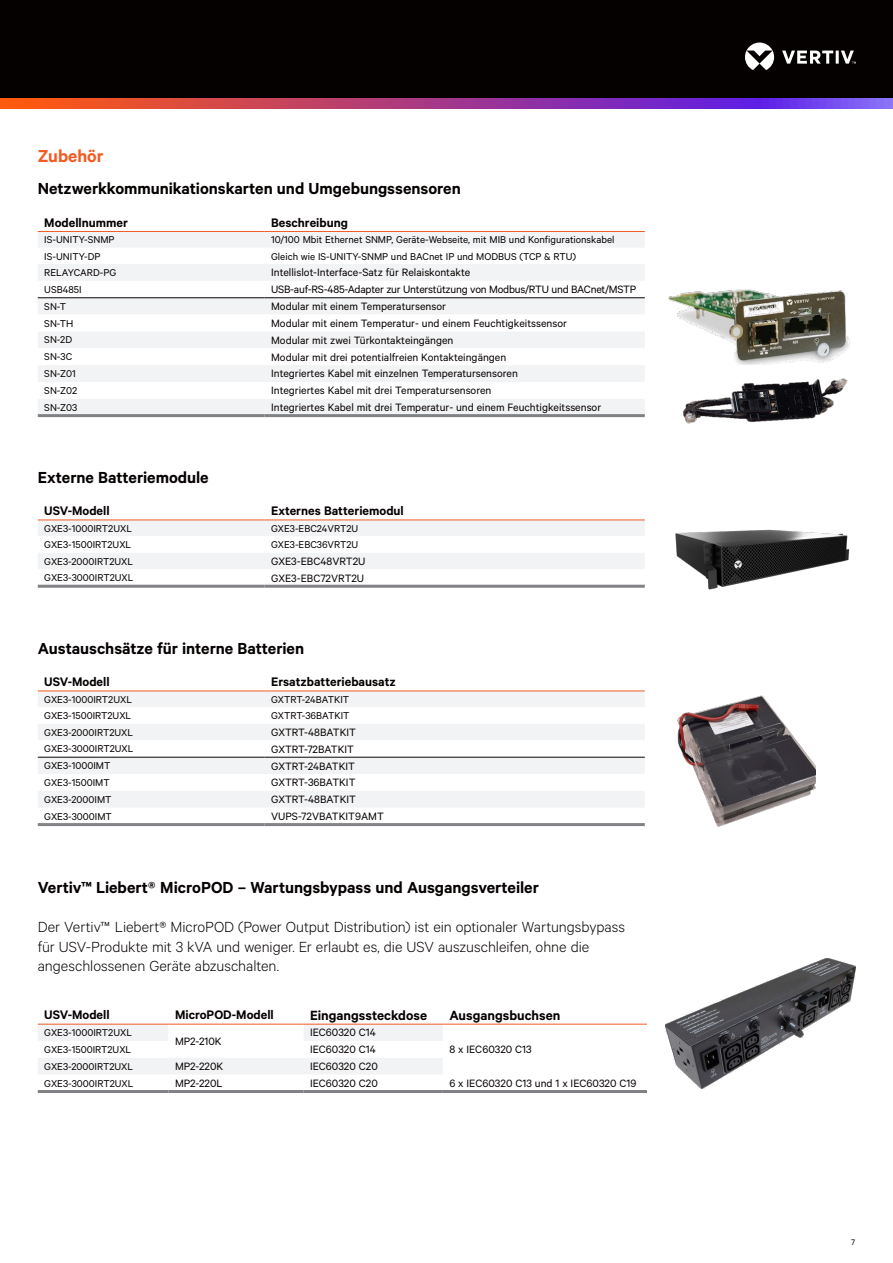
<style>
.page{position:relative;width:893px;height:1263px;background:#fff}
.page>*{position:absolute;margin:0;border:0;box-sizing:border-box;transform-origin:0 0}
.Vertiv_Orange_Main_Heading{font:600 19.5px "Calibre";color:#f15b24}
.Vertiv_Heading{font:600 18px "Calibre";color:#060101}
.Vertiv_Body_Text{font:300 16.5px/19.8px "Calibre";color:#060101}
.Table_Header_Black{font:600 15px "Calibre";color:#060101}
.Table_Header_Black-2{font:600 13.95px "Calibre";color:#060101}
.Table_Highlight{font:12px "Calibre";color:#060101}
.Table_Body{font:12px "Calibre";color:#060101}
.Table_Body-2{font:12px "Calibre";letter-spacing:-.02em;color:#060101}
.Table_Body-3{font:11.1px "Calibre";color:#060101}
.Table_Highlight-2{font:11.1px "Calibre";color:#060101}
.t1{font:9px "Calibre";color:#060101}
</style>
<div class="page">
<div style="left:0;top:0;width:893px;height:108px;background:#060101"></div>
<svg style="left:745px;top:43px;width:111px;height:27px"></svg>
<svg style="left:0;top:98px;width:893px;height:11px;background:#a83e89"></svg>
<div style="left:38px;top:232px;width:607px;height:182px;background:#f2f3f4"></div>
<svg style="left:38px;top:248px;width:607px;height:151px"></svg>
<hr style="left:38px;top:231px;width:227px;height:1px;background:#f15b24">
<hr style="left:265px;top:231px;width:380px;height:1px;background:#f15b24">
<hr style="left:38px;top:414px;width:227px;height:3px;background:#808285">
<hr style="left:265px;top:414px;width:380px;height:3px;background:#808285">
<hr style="left:38px;top:297px;width:227px;height:1px;background:#231f20">
<hr style="left:265px;top:297px;width:380px;height:1px;background:#231f20">
<img style="left:668px;top:289px;width:182px;height:75px">
<img style="left:683px;top:378px;width:165px;height:46px">
<svg style="left:38px;top:521px;width:607px;height:64px"></svg>
<hr style="left:38px;top:520px;width:227px;height:1px;background:#f15b24">
<hr style="left:265px;top:520px;width:380px;height:1px;background:#f15b24">
<hr style="left:38px;top:585px;width:227px;height:3px;background:#808285">
<hr style="left:265px;top:585px;width:380px;height:3px;background:#808285">
<div style="left:38px;top:692px;width:607px;height:115px;background:#f2f3f4"></div>
<svg style="left:38px;top:707px;width:607px;height:84px"></svg>
<hr style="left:38px;top:691px;width:227px;height:1px;background:#f15b24">
<hr style="left:265px;top:691px;width:380px;height:1px;background:#f15b24">
<hr style="left:38px;top:823px;width:227px;height:3px;background:#808285">
<hr style="left:265px;top:823px;width:380px;height:3px;background:#808285">
<hr style="left:38px;top:757px;width:227px;height:1px;background:#231f20">
<hr style="left:265px;top:757px;width:380px;height:1px;background:#231f20">
<img style="left:677px;top:695px;width:139px;height:131px">
<svg style="left:38px;top:1025px;width:404px;height:49px"></svg>
<hr style="left:38px;top:1024px;width:130px;height:1px;background:#f15b24">
<hr style="left:168px;top:1024px;width:135px;height:1px;background:#f15b24">
<hr style="left:303px;top:1024px;width:140px;height:1px;background:#f15b24">
<hr style="left:443px;top:1024px;width:204px;height:1px;background:#f15b24">
<hr style="left:38px;top:1090px;width:130px;height:3px;background:#808285">
<hr style="left:168px;top:1090px;width:135px;height:3px;background:#808285">
<hr style="left:303px;top:1090px;width:140px;height:3px;background:#808285">
<hr style="left:443px;top:1090px;width:204px;height:3px;background:#808285">
<img style="left:666px;top:958px;width:189px;height:130px">
<img style="left:675px;top:529px;width:175px;height:61px">
<p class="Vertiv_Orange_Main_Heading" style="left:38px;top:144px;width:67px">Zubehör</p>
<p class="Vertiv_Heading" style="left:38px;top:178px;width:425px">Netzwerkkommunikationskarten und Umgebungssensoren</p>
<p class="Table_Header_Black-2" style="left:44px;top:214px;width:85px">Modellnummer</p>
<p class="Table_Header_Black-2" style="left:271px;top:214px;width:78px">Beschreibung</p>
<p class="Table_Body-3" style="left:44px;top:233px;width:72px">IS-UNITY-SNMP</p>
<p class="Table_Body-3" style="left:271px;top:233px;width:345px">10/100 Mbit Ethernet SNMP, Geräte-Webseite, mit MIB und Konfigurationskabel</p>
<p class="Table_Body-3" style="left:44px;top:250px;width:58px">IS-UNITY-DP</p>
<p class="Table_Body-3" style="left:271px;top:250px;width:307px">Gleich wie IS-UNITY-SNMP und BACnet IP und MODBUS (TCP &amp; RTU)</p>
<p class="Table_Body-3" style="left:44px;top:266px;width:73px">RELAYCARD-PG</p>
<p class="Table_Body" style="left:271px;top:266px;width:201px">Intellislot-Interface-Satz für Relaiskontakte</p>
<p class="Table_Body-3" style="left:44px;top:283px;width:39px">USB485I</p>
<p class="Table_Body-2" style="left:271px;top:282px;width:367px">USB-auf-RS-485-Adapter zur Unterstützung von Modbus/RTU und BACnet/MSTP</p>
<p class="Table_Highlight-2" style="left:44px;top:300px;width:23px">SN-T</p>
<p class="Table_Highlight" style="left:271px;top:299px;width:176px">Modular mit einem Temperatursensor</p>
<p class="Table_Highlight-2" style="left:44px;top:317px;width:30px">SN-TH</p>
<p class="Table_Highlight" style="left:271px;top:316px;width:297px">Modular mit einem Temperatur- und einem Feuchtigkeitssensor</p>
<p class="Table_Highlight-2" style="left:44px;top:333px;width:29px">SN-2D</p>
<p class="Table_Highlight" style="left:271px;top:333px;width:184px">Modular mit zwei Türkontakteingängen</p>
<p class="Table_Highlight-2" style="left:44px;top:350px;width:29px">SN-3C</p>
<p class="Table_Highlight" style="left:271px;top:350px;width:237px">Modular mit drei potentialfreien Kontakteingängen</p>
<p class="Table_Highlight-2" style="left:44px;top:367px;width:33px">SN-Z01</p>
<p class="Table_Highlight" style="left:271px;top:367px;width:248px">Integriertes Kabel mit einzelnen Temperatursensoren</p>
<p class="Table_Highlight-2" style="left:44px;top:384px;width:34px">SN-Z02</p>
<p class="Table_Highlight" style="left:271px;top:383px;width:222px">Integriertes Kabel mit drei Temperatursensoren</p>
<p class="Table_Highlight-2" style="left:44px;top:401px;width:35px">SN-Z03</p>
<p class="Table_Highlight" style="left:271px;top:400px;width:332px">Integriertes Kabel mit drei Temperatur- und einem Feuchtigkeitssensor</p>
<p class="Vertiv_Heading" style="left:38px;top:466px;width:172px">Externe Batteriemodule</p>
<p class="Table_Header_Black-2" style="left:44px;top:503px;width:67px">USV-Modell</p>
<p class="Table_Header_Black-2" style="left:271px;top:503px;width:134px">Externes Batteriemodul</p>
<p class="Table_Body-3" style="left:44px;top:522px;width:89px">GXE3-1000IRT2UXL</p>
<p class="Table_Body-3" style="left:271px;top:522px;width:89px">GXE3-EBC24VRT2U</p>
<p class="Table_Body-3" style="left:44px;top:538px;width:88px">GXE3-1500IRT2UXL</p>
<p class="Table_Body-3" style="left:271px;top:538px;width:89px">GXE3-EBC36VRT2U</p>
<p class="Table_Body-3" style="left:44px;top:555px;width:90px">GXE3-2000IRT2UXL</p>
<p class="Table_Body" style="left:271px;top:554px;width:96px">GXE3-EBC48VRT2U</p>
<p class="Table_Highlight-2" style="left:44px;top:571px;width:91px">GXE3-3000IRT2UXL</p>
<p class="Table_Highlight" style="left:271px;top:571px;width:95px">GXE3-EBC72VRT2U</p>
<p class="Vertiv_Heading" style="left:38px;top:637px;width:268px">Austauschsätze für interne Batterien</p>
<p class="Table_Header_Black-2" style="left:44px;top:674px;width:67px">USV-Modell</p>
<p class="Table_Header_Black-2" style="left:271px;top:674px;width:126px">Ersatzbatteriebausatz</p>
<p class="Table_Body-3" style="left:44px;top:693px;width:89px">GXE3-1000IRT2UXL</p>
<p class="Table_Body-3" style="left:271px;top:693px;width:80px">GXTRT-24BATKIT</p>
<p class="Table_Body-3" style="left:44px;top:709px;width:88px">GXE3-1500IRT2UXL</p>
<p class="Table_Body-3" style="left:271px;top:709px;width:80px">GXTRT-36BATKIT</p>
<p class="Table_Body-3" style="left:44px;top:726px;width:90px">GXE3-2000IRT2UXL</p>
<p class="Table_Body" style="left:271px;top:725px;width:86px">GXTRT-48BATKIT</p>
<p class="Table_Body-3" style="left:44px;top:742px;width:91px">GXE3-3000IRT2UXL</p>
<p class="Table_Body" style="left:271px;top:742px;width:84px">GXTRT-72BATKIT</p>
<p class="Table_Highlight-2" style="left:44px;top:759px;width:68px">GXE3-1000IMT</p>
<p class="Table_Highlight" style="left:271px;top:759px;width:85px">GXTRT-24BATKIT</p>
<p class="Table_Highlight-2" style="left:44px;top:776px;width:67px">GXE3-1500IMT</p>
<p class="Table_Highlight" style="left:271px;top:776px;width:86px">GXTRT-36BATKIT</p>
<p class="Table_Highlight-2" style="left:44px;top:793px;width:69px">GXE3-2000IMT</p>
<p class="Table_Highlight" style="left:271px;top:792px;width:86px">GXTRT-48BATKIT</p>
<p class="Table_Highlight-2" style="left:44px;top:810px;width:69px">GXE3-3000IMT</p>
<p class="Table_Highlight" style="left:271px;top:809px;width:114px">VUPS-72VBATKIT9AMT</p>
<p class="Vertiv_Heading" style="left:38px;top:877px;width:503px">Vertiv™ Liebert® MicroPOD – Wartungsbypass und Ausgangsverteiler</p>
<p class="Vertiv_Body_Text" style="left:38px;top:916px;width:589px">Der Vertiv™ Liebert® MicroPOD (Power Output Distribution) ist ein optionaler Wartungsbypass für USV-Produkte mit 3 kVA und weniger. Er erlaubt es, die USV auszuschleifen, ohne die angeschlossenen Geräte abzuschalten.</p>
<p class="Table_Header_Black-2" style="left:44px;top:1007px;width:67px">USV-Modell</p>
<p class="Table_Header_Black-2" style="left:175px;top:1007px;width:100px">MicroPOD-Modell</p>
<p class="Table_Header_Black" style="left:310px;top:1006px;width:118px">Eingangssteckdose</p>
<p class="Table_Header_Black" style="left:449px;top:1006px;width:112px">Ausgangsbuchsen</p>
<p class="Table_Body-3" style="left:44px;top:1026px;width:89px">GXE3-1000IRT2UXL</p>
<p class="Table_Body" style="left:175px;top:1034px;width:48px">MP2-210K</p>
<p class="Table_Body" style="left:310px;top:1026px;width:67px">IEC60320 C14</p>
<p class="Table_Body-3" style="left:44px;top:1043px;width:88px">GXE3-1500IRT2UXL</p>
<p class="Table_Body" style="left:310px;top:1042px;width:67px">IEC60320 C14</p>
<p class="Table_Body" style="left:449px;top:1042px;width:84px">8 x IEC60320 C13</p>
<p class="Table_Body-3" style="left:44px;top:1060px;width:90px">GXE3-2000IRT2UXL</p>
<p class="Table_Body" style="left:175px;top:1059px;width:50px">MP2-220K</p>
<p class="Table_Body" style="left:310px;top:1059px;width:69px">IEC60320 C20</p>
<p class="Table_Highlight-2" style="left:44px;top:1077px;width:91px">GXE3-3000IRT2UXL</p>
<p class="Table_Highlight" style="left:175px;top:1076px;width:49px">MP2-220L</p>
<p class="Table_Highlight" style="left:310px;top:1076px;width:69px">IEC60320 C20</p>
<p class="Table_Highlight" style="left:449px;top:1076px;width:189px">6 x IEC60320 C13 und 1 x IEC60320 C19</p>
<p class="t1" style="left:851px;top:1236px;width:5px">7</p>
</div>
